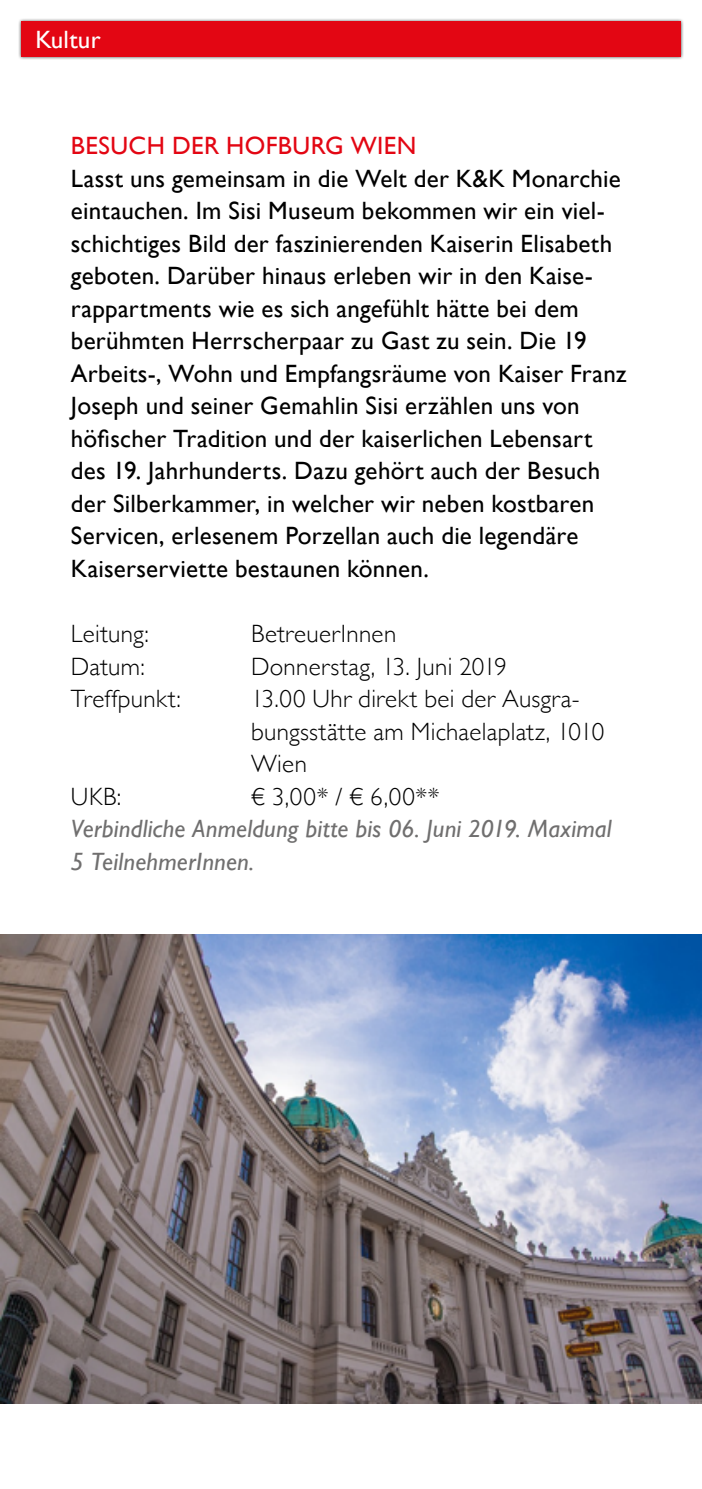
<style>
.page{position:relative;width:702px;height:1489px;background:#fff}
.page>*{position:absolute;margin:0;border:0;box-sizing:border-box;transform-origin:0 0}
.t1{font:25px/32.5px "Gill Sans";letter-spacing:.01em;color:#000}
.t2{font:300 25px/32.5px "Gill Sans";letter-spacing:.015em;color:#000}
.t3{font:italic 25px/32.5px "Gill Sans";letter-spacing:.01em;color:#706f6f}
.t4{font:25px "Gill Sans";letter-spacing:.02em;color:#e30613}
.t5{font:25px "Gill Sans";letter-spacing:.01em;color:#fff}
</style>
<div class="page">
<div style="left:18px;top:18px;width:665px;height:41px;background:#000;opacity:.75"></div>
<div style="left:21px;top:21px;width:659px;height:36px;background:#e30613"></div>
<img style="left:0;top:934px;width:702px;height:469px">
<p class="t5" style="left:35px;top:24px;width:67px">Kultur</p>
<p class="t4" style="left:71px;top:131px;width:347px">BESUCH DER HOFBURG WIEN</p>
<p class="t1" style="left:71px;top:162px;width:557px">Lasst uns gemeinsam in die Welt der K&amp;K Monarchie eintauchen. Im Sisi Museum bekommen wir ein viel&shy;schichtiges Bild der faszinierenden Kaiserin Elisabeth geboten. Darüber hinaus erleben wir in den Kaise&shy;rappartments wie es sich angefühlt hätte bei dem berühmten Herrscherpaar zu Gast zu sein. Die 19<br>Arbeits-, Wohn und Empfangsräume von Kaiser Franz Joseph und seiner Gemahlin Sisi erzählen uns von höfischer Tradition und der kaiserlichen Lebensart des 19. Jahrhunderts. Dazu gehört auch der Besuch der Silberkammer, in welcher wir neben kostbaren Servicen, erlesenem Porzellan auch die legendäre Kaiserserviette bestaunen können.</p>
<p class="t2" style="left:71px;top:616px;width:79px">Leitung:</p>
<p class="t2" style="left:251px;top:616px;width:147px">BetreuerInnen</p>
<p class="t2" style="left:71px;top:649px;width:75px">Datum:</p>
<p class="t2" style="left:251px;top:649px;width:257px">Donnerstag, 13. Juni 2019</p>
<p class="t2" style="left:71px;top:681px;width:111px">Treffpunkt:</p>
<p class="t2" style="left:251px;top:681px;width:355px">13.00 Uhr direkt bei der Ausgra&shy;bungsstätte am Michaelaplatz, 1010<br>Wien</p>
<p class="t2" style="left:71px;top:779px;width:52px">UKB:</p>
<p class="t2" style="left:251px;top:779px;width:190px">€ 3,00* / € 6,00**</p>
<p class="t3" style="left:71px;top:812px;width:542px">Verbindliche Anmeldung bitte bis 06. Juni 2019. Maximal<br>5 TeilnehmerInnen.</p>
</div>
